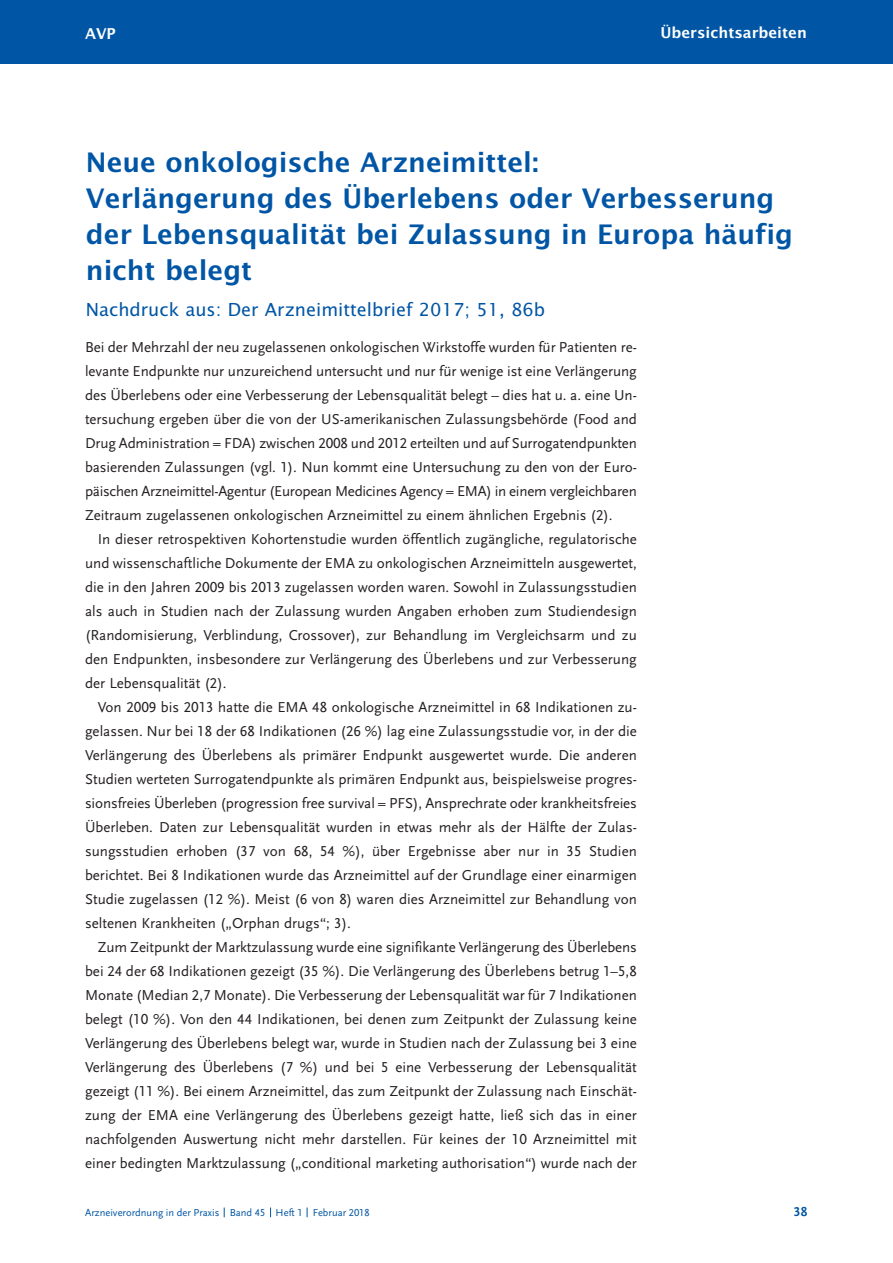
<style>
.page{position:relative;width:893px;height:1263px;background:#fff}
.page>*{position:absolute;margin:0;border:0;box-sizing:border-box;transform-origin:0 0}
.t1{font:600 27px/36px "Lucida Sans";color:#0155a5}
.t2{font:18px "Lucida Sans";color:#0155a5}
.t3{font:15px/24px "Scala Sans LF";color:#231f20;text-align:justify}
.t4{font:600 15px "Lucida Sans";color:#fff}
.t5{font:700 13.5px "Scala Sans LF";color:#0155a5}
.t6{font:10.5px "Scala Sans LF";color:#0155a5}
</style>
<div class="page">
<div style="left:0;top:0;width:892px;height:64px;background:#0155a5"></div>
<p class="t4" style="left:85px;top:25px;width:32px">AVP</p>
<p class="t4" style="left:660px;top:24px;width:148px">Übersichtsarbeiten</p>
<h1 class="t1" style="left:86px;top:145px;width:708px">Neue onkologische Arzneimittel:<br>Verlängerung des Überlebens oder Verbesserung der Lebensqualität bei Zulassung in Europa häufig nicht belegt</h1>
<p class="t2" style="left:86px;top:299px;width:461px">Nachdruck aus: Der Arzneimittelbrief 2017; 51, 86b</p>
<p class="t3" style="left:85px;top:335px;width:553px">Bei der Mehrzahl der neu zugelassenen onkologischen Wirkstoffe wurden für Patienten re&shy;levante Endpunkte nur unzureichend untersucht und nur für wenige ist eine Verlängerung des Überlebens oder eine Verbesserung der Lebensqualität belegt – dies hat u. a. eine Un&shy;tersuchung ergeben über die von der US-amerikanischen Zulassungsbehörde (Food and Drug Administration = FDA) zwischen 2008 und 2012 erteilten und auf Surrogatendpunkten basierenden Zulassungen (vgl. 1). Nun kommt eine Untersuchung zu den von der Euro&shy;päischen Arzneimittel-Agentur (European Medicines Agency = EMA) in einem vergleichbaren Zeitraum zugelassenen onkologischen Arzneimittel zu einem ähnlichen Ergebnis (2).</p>
<p class="t3" style="left:85px;top:527px;width:553px;text-indent:13px">In dieser retrospektiven Kohortenstudie wurden öffentlich zugängliche, regulatorische und wissenschaftliche Dokumente der EMA zu onkologischen Arzneimitteln ausgewertet, die in den Jahren 2009 bis 2013 zugelassen worden waren. Sowohl in Zulassungsstudien als auch in Studien nach der Zulassung wurden Angaben erhoben zum Studiendesign (Randomisierung, Verblindung, Crossover), zur Behandlung im Vergleichsarm und zu den Endpunkten, insbesondere zur Verlängerung des Überlebens und zur Verbesserung der Lebensqualität (2).</p>
<p class="t3" style="left:85px;top:695px;width:553px;text-indent:13px">Von 2009 bis 2013 hatte die EMA 48 onkologische Arzneimittel in 68 Indikationen zu&shy;gelassen. Nur bei 18 der 68 Indikationen (26 %) lag eine Zulassungsstudie vor, in der die Verlängerung des Überlebens als primärer Endpunkt ausgewertet wurde. Die anderen Studien werteten Surrogatendpunkte als primären Endpunkt aus, beispielsweise progres&shy;sionsfreies Überleben (progression free survival = PFS), Ansprechrate oder krankheitsfreies Überleben. Daten zur Lebensqualität wurden in etwas mehr als der Hälfte der Zulas&shy;sungsstudien erhoben (37 von 68, 54 %), über Ergebnisse aber nur in 35 Studien berichtet. Bei 8 Indikationen wurde das Arzneimittel auf der Grundlage einer einarmigen Studie zugelassen (12 %). Meist (6 von 8) waren dies Arzneimittel zur Behandlung von seltenen Krankheiten („Orphan drugs“; 3).</p>
<p class="t3" style="left:85px;top:935px;width:553px;text-indent:13px">Zum Zeitpunkt der Marktzulassung wurde eine signifikante Verlängerung des Überlebens bei 24 der 68 Indikationen gezeigt (35 %). Die Verlängerung des Überlebens betrug 1–5,8<br>Monate (Median 2,7 Monate). Die Verbesserung der Lebensqualität war für 7 Indikationen belegt (10 %). Von den 44 Indikationen, bei denen zum Zeitpunkt der Zulassung keine Verlängerung des Überlebens belegt war, wurde in Studien nach der Zulassung bei 3 eine Verlängerung des Überlebens (7 %) und bei 5 eine Verbesserung der Lebensqualität gezeigt (11 %). Bei einem Arzneimittel, das zum Zeitpunkt der Zulassung nach Einschät&shy;zung der EMA eine Verlängerung des Überlebens gezeigt hatte, ließ sich das in einer nachfolgenden Auswertung nicht mehr darstellen. Für keines der 10 Arzneimittel mit einer bedingten Marktzulassung („conditional marketing authorisation“) wurde nach der</p>
<p class="t6" style="left:85px;top:1207px;width:286px">Arzneiverordnung in der Praxis Band 45 Heft 1 Februar 2018</p>
<p class="t5" style="left:794px;top:1204px;width:15px">38</p>
</div>
